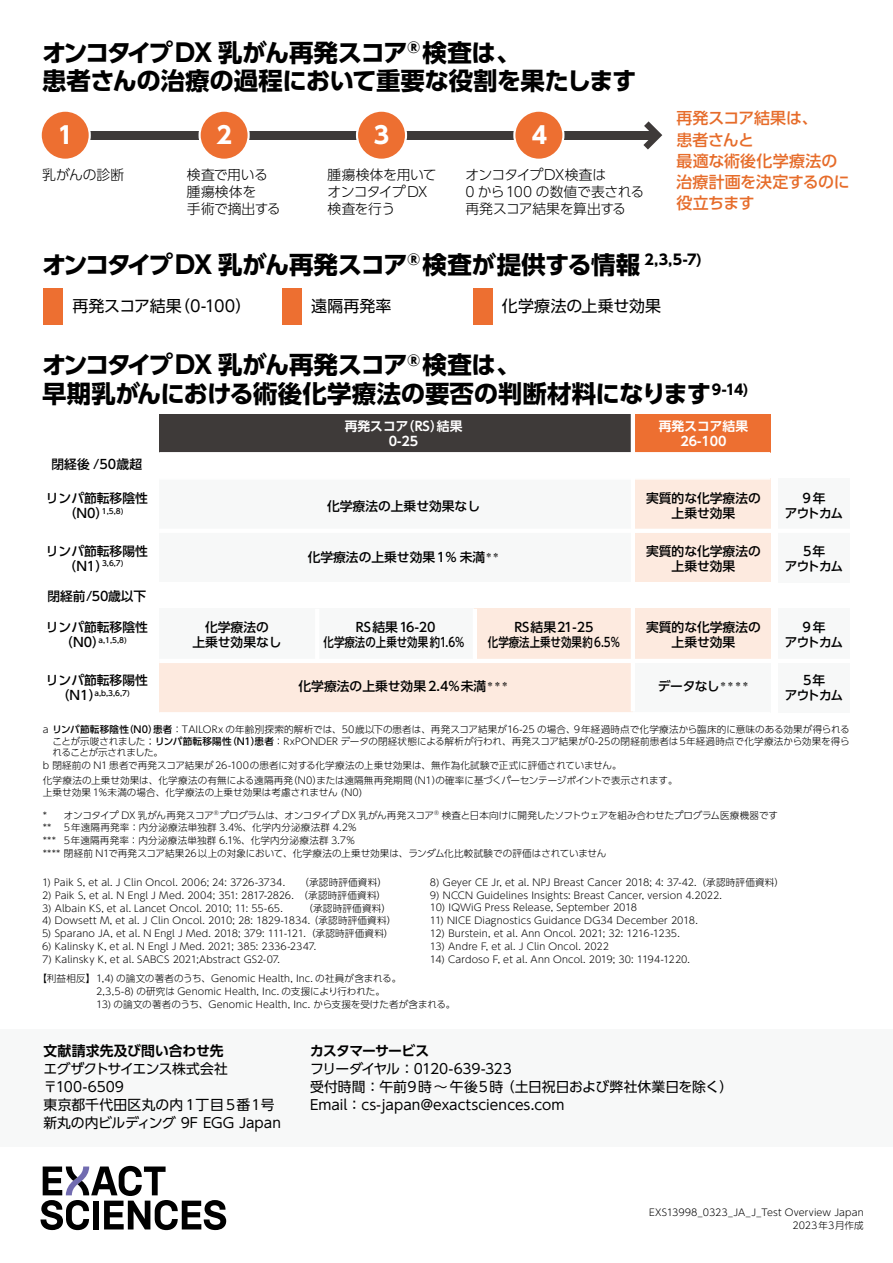
<style>
.page{position:relative;width:893px;height:1263px;background:#fff}
.page>*{position:absolute;margin:0;border:0;box-sizing:border-box;transform-origin:0 0}
.t1{font:700 24.45px/28.7px "UD Shin Go Pr 6 N";letter-spacing:-.025em;color:#000}
.t2{font:700 23.4px "UD Shin Go Pr 6 N";color:#fff}
.t3{font:500 15.9px/21.3px "UD Shin Go Pr 6 N";letter-spacing:-.005em;color:#e66c2a}
.t4{font:15.9px "UD Shin Go Pr 6 N";color:#000}
.t5{font:13.8px/18.1px "UD Shin Go Pr 6 N";color:#000}
.t6{font:300 13.8px/17px "UD Shin Go Pr 6 N";letter-spacing:-.02em;color:#000}
.t7{font:700 13.8px "UD Shin Go Pr 6 N De";letter-spacing:.01em;color:#000}
.t8{font:700 13.8px "UD Shin Go Pr 6 N De";letter-spacing:-.055em;color:#000}
.t9{font:500 12.75px/14.9px "UD Shin Go Pr 6 N";color:#000;text-align:center}
.t10{font:700 12.75px/14.9px "UD Shin Go Pr 6 N De";color:#fff;text-align:center}
.t11{font:300 9.6px/12.8px "UD Shin Go Pr 6 N";letter-spacing:.01em;color:#000}
.t12{font:300 9.6px/12.8px "UD Shin Go Pr 6 N";letter-spacing:-.025em;color:#000}
.t13{font:500 7.5px "UD Shin Go Pr 6 N";color:#000}
.s1{font-size:12.75px}
.s2{font-weight:500}
</style>
<div class="page">
<div style="left:0;top:1029px;width:893px;height:118px;background:#f7f8f8"></div>
<div style="left:43px;top:289px;width:20px;height:36px;background:#ed6f31"></div>
<div style="left:282px;top:289px;width:20px;height:36px;background:#ed6f31"></div>
<div style="left:473px;top:289px;width:20px;height:36px;background:#ed6f31"></div>
<svg style="left:41px;top:1166px;width:185px;height:64px"></svg>
<div style="left:67px;top:131px;width:587px;height:8px;background:#3e3a39"></div>
<div style="left:41px;top:111px;width:49px;height:49px;background:#ed6f31;border-radius:50%"></div>
<div style="left:40px;top:110px;width:51px;height:51px;border:2px solid #fff;border-radius:50%"></div>
<div style="left:200px;top:111px;width:49px;height:49px;background:#ed6f31;border-radius:50%"></div>
<div style="left:199px;top:110px;width:51px;height:51px;border:2px solid #fff;border-radius:50%"></div>
<div style="left:357px;top:111px;width:49px;height:49px;background:#ed6f31;border-radius:50%"></div>
<div style="left:356px;top:110px;width:51px;height:51px;border:2px solid #fff;border-radius:50%"></div>
<div style="left:514px;top:111px;width:49px;height:49px;background:#ed6f31;border-radius:50%"></div>
<div style="left:513px;top:110px;width:51px;height:51px;border:2px solid #fff;border-radius:50%"></div>
<svg style="left:637px;top:121px;width:26px;height:29px"></svg>
<div style="left:159px;top:414px;width:474px;height:39px;background:#3e3a39"></div>
<div style="left:633px;top:414px;width:137px;height:39px;background:#ed6f31"></div>
<div style="left:159px;top:479px;width:474px;height:52px;background:#f7f8f8"></div>
<div style="left:633px;top:479px;width:137px;height:52px;background:#fdeadf"></div>
<div style="left:159px;top:531px;width:474px;height:52px;background:#f7f8f8"></div>
<div style="left:633px;top:531px;width:137px;height:52px;background:#fdeadf"></div>
<div style="left:159px;top:609px;width:158px;height:52px;background:#f7f8f8"></div>
<div style="left:317px;top:609px;width:158px;height:52px;background:#f7f8f8"></div>
<div style="left:475px;top:609px;width:158px;height:52px;background:#fdeadf"></div>
<div style="left:633px;top:609px;width:137px;height:52px;background:#fdeadf"></div>
<div style="left:159px;top:661px;width:474px;height:52px;background:#fdeadf"></div>
<div style="left:633px;top:661px;width:137px;height:52px;background:#f7f8f8"></div>
<div style="left:778px;top:479px;width:72px;height:52px;background:#f7f8f8"></div>
<div style="left:778px;top:531px;width:72px;height:52px;background:#f7f8f8"></div>
<div style="left:778px;top:609px;width:72px;height:52px;background:#f7f8f8"></div>
<div style="left:778px;top:661px;width:72px;height:52px;background:#f7f8f8"></div>
<hr style="left:315px;top:609px;width:4px;height:52px;background:#fff">
<hr style="left:473px;top:609px;width:4px;height:52px;background:#fff">
<hr style="left:631px;top:413px;width:4px;height:298px;background:#fff">
<hr style="left:159px;top:452px;width:611px;height:2px;background:#fff">
<hr style="left:159px;top:478px;width:611px;height:2px;background:#fff">
<hr style="left:159px;top:529px;width:692px;height:4px;background:#fff">
<hr style="left:159px;top:582px;width:611px;height:2px;background:#fff">
<hr style="left:159px;top:659px;width:691px;height:4px;background:#fff">
<hr style="left:159px;top:712px;width:611px;height:2px;background:#fff">
<h1 class="t1" style="left:42px;top:37px;width:596px">オンコタイプDX 乳がん再発スコア<sup>®</sup> 検査は、<br>患者さんの治療の過程において重要な役割を果たします</h1>
<h2 class="t2" style="left:58px;top:116px;width:17px">1</h2>
<h2 class="t2" style="left:216px;top:116px;width:17px">2</h2>
<h2 class="t2" style="left:374px;top:116px;width:17px">3</h2>
<h2 class="t2" style="left:532px;top:116px;width:17px">4</h2>
<h3 class="t6" style="left:42px;top:166px;width:83px">乳がんの診断</h3>
<h3 class="t6" style="left:187px;top:166px;width:95px">検査で用いる腫瘍検体を<br>手術で摘出する</h3>
<h3 class="t6" style="left:328px;top:166px;width:111px">腫瘍検体を用いてオンコタイプ DX検査を行う</h3>
<h3 class="t6" style="left:465px;top:166px;width:180px">オンコタイプDX検査は<br>0 から100 の数値で表される再発スコア結果を算出する</h3>
<h3 class="t3" style="left:676px;top:107px;width:175px">再発スコア結果は、<br>患者さんと<br>最適な術後化学療法の治療計画を決定するのに役立ちます</h3>
<h1 class="t1" style="left:42px;top:249px;width:661px">オンコタイプDX 乳がん再発スコア<sup>®</sup> 検査が提供する情報 <sup>2,3,5-7)</sup></h1>
<h3 class="t4" style="left:72px;top:293px;width:180px">再発スコア結果（0-100）</h3>
<h3 class="t4" style="left:311px;top:293px;width:82px">遠隔再発率</h3>
<h3 class="t4" style="left:502px;top:293px;width:161px">化学療法の上乗せ効果</h3>
<h1 class="t1" style="left:42px;top:350px;width:708px">オンコタイプDX 乳がん再発スコア<sup>®</sup> 検査は、<br>早期乳がんにおける術後化学療法の要否の判断材料になります<sup>9-14)</sup></h1>
<h3 class="t9" style="left:52px;top:456px;width:92px">閉経後 /50歳超</h3>
<h3 class="t9" style="left:46px;top:490px;width:104px">リンパ節転移陰性</h3>
<p class="t13" style="left:64px;top:505px;width:61px"><span class="s1">（N0）</span>1,5,8)</p>
<h3 class="t9" style="left:46px;top:543px;width:104px">リンパ節転移陽性</h3>
<p class="t13" style="left:64px;top:557px;width:62px"><span class="s1">（N1）</span>3,6,7)</p>
<h3 class="t9" style="left:47px;top:588px;width:100px">閉経前/50歳以下</h3>
<h3 class="t9" style="left:46px;top:619px;width:104px">リンパ節転移陰性</h3>
<p class="t13" style="left:60px;top:634px;width:68px"><span class="s1">（N0）</span>a,1,5,8)</p>
<h3 class="t9" style="left:46px;top:673px;width:104px">リンパ節転移陽性</h3>
<p class="t13" style="left:57px;top:687px;width:75px"><span class="s1">（N1）</span>a,b,3,6,7)</p>
<h3 class="t10" style="left:345px;top:419px;width:119px">再発スコア（RS）結果<br>0-25</h3>
<h3 class="t9" style="left:327px;top:498px;width:155px">化学療法の上乗せ効果なし</h3>
<h3 class="t9" style="left:308px;top:549px;width:193px">化学療法の上乗せ効果1% 未満<sup>＊＊</sup></h3>
<h3 class="t9" style="left:192px;top:619px;width:91px">化学療法の<br>上乗せ効果なし</h3>
<h3 class="t9" style="left:324px;top:619px;width:142px">RS結果16-20<br>化学療法の上乗せ効果約1.6%</h3>
<h3 class="t9" style="left:488px;top:619px;width:134px">RS結果21-25<br>化学療法上乗せ効果約6.5%</h3>
<h3 class="t9" style="left:299px;top:679px;width:212px">化学療法の上乗せ効果2.4%未満<sup>＊＊＊</sup></h3>
<h3 class="t10" style="left:659px;top:419px;width:91px">再発スコア結果<br>26-100</h3>
<h3 class="t9" style="left:646px;top:490px;width:116px">実質的な化学療法の上乗せ効果</h3>
<h3 class="t9" style="left:646px;top:543px;width:116px">実質的な化学療法の上乗せ効果</h3>
<h3 class="t9" style="left:646px;top:619px;width:116px">実質的な化学療法の上乗せ効果</h3>
<h3 class="t9" style="left:785px;top:490px;width:60px">9年<br>アウトカム</h3>
<h3 class="t9" style="left:785px;top:543px;width:60px">5年<br>アウトカム</h3>
<h3 class="t9" style="left:785px;top:619px;width:60px">9年<br>アウトカム</h3>
<h3 class="t9" style="left:658px;top:679px;width:93px">データなし<sup>＊＊＊＊</sup></h3>
<h3 class="t9" style="left:785px;top:673px;width:60px">5年<br>アウトカム</h3>
<p class="t11" style="left:52px;top:723px;width:799px;line-height:11.7px;text-align:justify;text-indent:-10px">a <span class="s2">リンパ節転移陰性（N0）患者</span>：TAILORx の年齢別探索的解析では、50歳以下の患者は、再発スコア結果が16-25 の場合、9年経過時点で化学療法から臨床的に意味のある効果が得られることが示唆されました；<span class="s2">リンパ節転移陽性（N1）患者</span>：RxPONDER データの閉経状態による解析が行われ、再発スコア結果が0-25の閉経前患者は5年経過時点で化学療法から効果を得られることが示されました。</p>
<p class="t11" style="left:43px;top:758px;width:636px;line-height:14.9px">b 閉経前の N1 患者で再発スコア結果が26-100の患者に対する化学療法の上乗せ効果は、無作為化試験で正式に評価されていません。<br>化学療法の上乗せ効果は、化学療法の有無による遠隔再発（N0）または遠隔無再発期間（N1）の確率に基づくパーセンテージポイントで表示されます。</p>
<p class="t11" style="left:43px;top:785px;width:321px">上乗せ効果 1％未満の場合、化学療法の上乗せ効果は考慮されません (N0)</p>
<p class="t12" style="left:43px;top:808px;width:737px">* オンコタイプ DX 乳がん再発スコア<sup>®</sup> プログラムは、オンコタイプ DX 乳がん再発スコア<sup>®</sup> 検査と日本向けに開発したソフトウェアを組み合わせたプログラム医療機器です**</p>
<p class="t11" style="left:43px;top:821px;width:565px;text-indent:21px">5年遠隔再発率：内分泌療法単独群 3.4%、化学内分泌療法群 4.2%<br>*** 5年遠隔再発率：内分泌療法単独群 6.1%、化学内分泌療法群 3.7%<br>**** 閉経前 N1で再発スコア結果26以上の対象において、化学療法の上乗せ効果は、ランダム化比較試験での評価はされていません</p>
<p class="t11" style="left:430px;top:876px;width:356px">8) Geyer CE Jr, et al. NPJ Breast Cancer 2018; 4: 37-42.（承認時評価資料）</p>
<p class="t11" style="left:430px;top:888px;width:294px">9) NCCN Guidelines Insights: Breast Cancer, version 4.2022.</p>
<p class="t11" style="left:430px;top:901px;width:209px">10) IQWiG Press Release, September 2018</p>
<p class="t11" style="left:430px;top:914px;width:269px">11) NICE Diagnostics Guidance DG34 December 2018.</p>
<p class="t11" style="left:430px;top:927px;width:251px">12) Burstein, et al. Ann Oncol. 2021; 32: 1216-1235.</p>
<p class="t11" style="left:430px;top:939px;width:181px">13) Andre F, et al. J Clin Oncol. 2022</p>
<p class="t11" style="left:430px;top:952px;width:262px">14) Cardoso F, et al. Ann Oncol. 2019; 30: 1194-1220.</p>
<p class="t11" style="left:42px;top:876px;width:346px">1) Paik S, et al. J Clin Oncol. 2006; 24: 3726-3734.　 （承認時評価資料）</p>
<p class="t11" style="left:42px;top:888px;width:346px">2) Paik S, et al. N Engl J Med. 2004; 351: 2817-2826. （承認時評価資料）</p>
<p class="t11" style="left:42px;top:901px;width:350px">3) Albain KS, et al. Lancet Oncol. 2010; 11: 55-65.　 （承認時評価資料）</p>
<p class="t11" style="left:42px;top:914px;width:356px">4) Dowsett M, et al. J Clin Oncol. 2010; 28: 1829-1834. （承認時評価資料）</p>
<p class="t11" style="left:42px;top:927px;width:353px">5) Sparano JA, et al. N Engl J Med. 2018; 379: 111-121.（承認時評価資料）</p>
<p class="t11" style="left:42px;top:939px;width:275px">6) Kalinsky K, et al. N Engl J Med. 2021; 385: 2336-2347.</p>
<p class="t11" style="left:37px;top:949px;width:365px;line-height:19.5px;text-indent:5px">7) Kalinsky K, et al. SABCS 2021;Abstract GS2-07.<br>【利益相反】 1,4) の論文の著者のうち、Genomic Health, Inc. の社員が含まれる。</p>
<p class="t11" style="left:96px;top:984px;width:290px">2,3,5-8) の研究は Genomic Health, Inc. の支援により行われた。</p>
<p class="t11" style="left:96px;top:997px;width:361px">13) の論文の著者のうち、Genomic Health, Inc. から支援を受けた者が含まれる。</p>
<h3 class="t7" style="left:43px;top:1039px;width:182px">文献請求先及び問い合わせ先</h3>
<h3 class="t5" style="left:43px;top:1059px;width:239px">エグザクトサイエンス株式会社〒100-6509<br>東京都千代田区丸の内 1丁目 5番1号新丸の内ビルディング 9F EGG Japan</h3>
<h3 class="t8" style="left:310px;top:1039px;width:121px">カスタマーサービス</h3>
<h3 class="t5" style="left:310px;top:1059px;width:425px">フリーダイヤル：0120-639-323<br>受付時間：午前9時～午後5時 （土日祝日および弊社休業日を除く）<br>Email：cs-japan@exactsciences.com</h3>
<p class="t11" style="left:649px;top:1205px;width:216px;text-align:right">EXS13998_0323_JA_J_Test Overview Japan<br>2023年3月作成</p>
</div>
